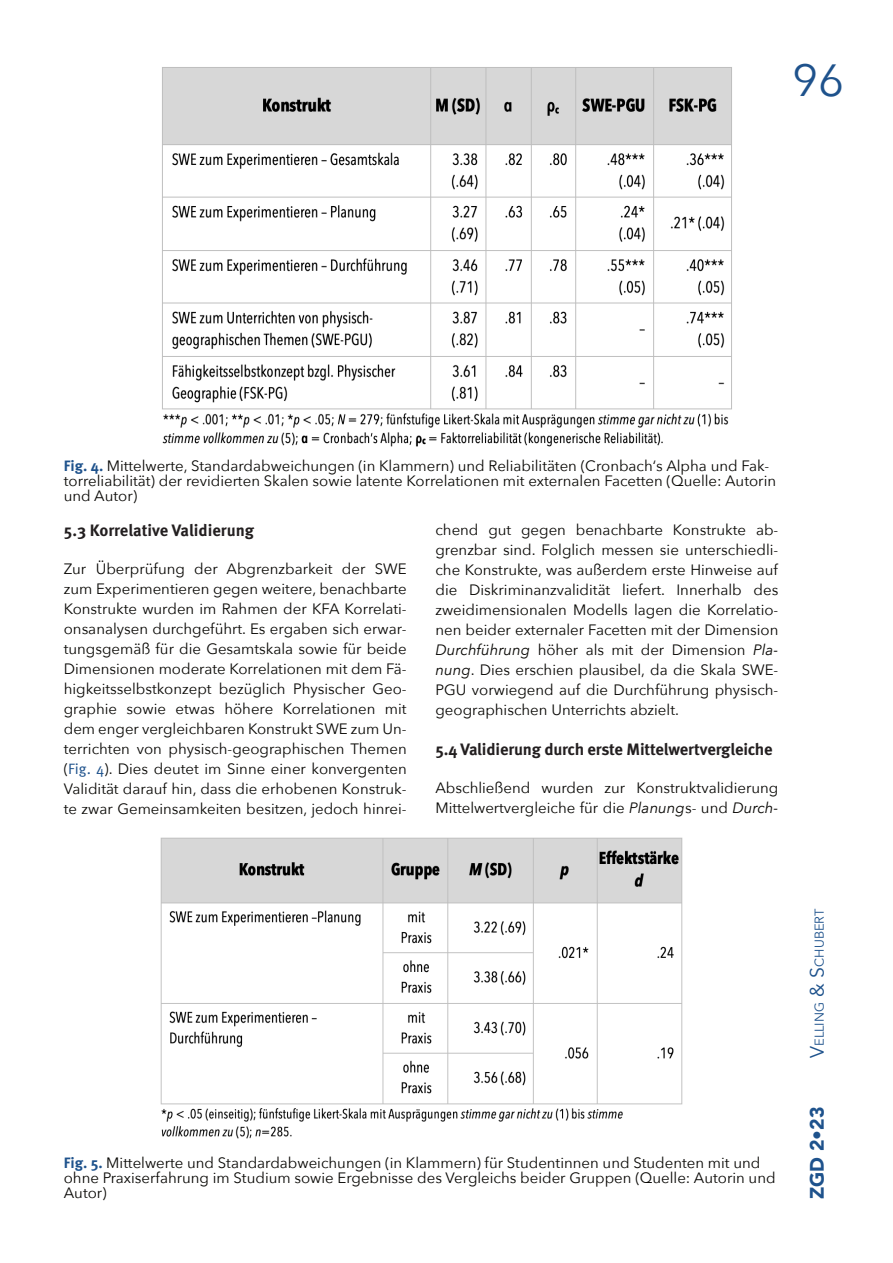
<style>
.page{position:relative;width:893px;height:1263px;background:#fff}
.page>*{position:absolute;margin:0;border:0;box-sizing:border-box;transform-origin:0 0}
.t1{font:45px "Avenir Next";color:#1e528c}
.t2{font:900 19.5px "Avenir";color:#1e528c}
.t3{font:700 16.5px "Meta Pro";letter-spacing:-.01em;color:#231f20}
.t4{font:15px/20px "Avenir Next";color:#080704}
.t5{font:12.9px "Avenir";color:#1e528c}
.s1{font-family:"Meta Pro";font-weight:700;color:#1e528c}
.s2{font-family:"Meta Pro";color:#1e528c}
.s3{font-style:italic}
.s4{font-size:19.5px}
</style>
<div class="page">
<img style="left:162px;top:67px;width:570px;height:380px">
<img style="left:160px;top:837px;width:523px;height:302px">
<h1 class="t1" style="left:792px;top:51px;width:54px">96</h1>
<p class="t4" style="left:64px;top:459px;width:714px;line-height:15px"><span class="s1">Fig. 4.</span> Mittelwerte, Standardabweichungen (in Klammern) und Reliabilitäten (Cronbach‘s Alpha und Fak&shy;torreliabilität) der revidierten Skalen sowie latente Korrelationen mit externalen Facetten (Quelle: Autorin und Autor)</p>
<p class="t3" style="left:64px;top:523px;width:192px">5.3 Korrelative Validierung</p>
<p class="t4" style="left:64px;top:559px;width:344px;text-align:justify">Zur Überprüfung der Abgrenzbarkeit der SWE zum Experimentieren gegen weitere, benachbarte Konstrukte wurden im Rahmen der KFA Korrelati&shy;onsanalysen durchgeführt. Es ergaben sich erwar&shy;tungsgemäß für die Gesamtskala sowie für beide Dimensionen moderate Korrelationen mit dem Fä&shy;higkeitsselbstkonzept bezüglich Physischer Geo&shy;graphie sowie etwas höhere Korrelationen mit dem enger vergleichbaren Konstrukt SWE zum Un&shy;terrichten von physisch-geographischen Themen (<span class="s2">Fig. 4</span>). Dies deutet im Sinne einer konvergenten Validität darauf hin, dass die erhobenen Konstruk&shy;te zwar Gemeinsamkeiten besitzen, jedoch hinrei-</p>
<p class="t4" style="left:435px;top:520px;width:344px;text-align:justify">chend gut gegen benachbarte Konstrukte ab&shy;grenzbar sind. Folglich messen sie unterschiedli&shy;che Konstrukte, was außerdem erste Hinweise auf die Diskriminanzvalidität liefert. Innerhalb des zweidimensionalen Modells lagen die Korrelatio&shy;nen beider externaler Facetten mit der Dimension <span class="s3">Durchführung</span> höher als mit der Dimension <span class="s3">Pla&shy;nung</span>. Dies erschien plausibel, da die Skala SWE-PGU vorwiegend auf die Durchführung physisch&shy;geographischen Unterrichts abzielt.</p>
<p class="t3" style="left:435px;top:742px;width:339px">5.4 Validierung durch erste Mittelwertvergleiche</p>
<p class="t4" style="left:435px;top:778px;width:344px">Abschließend wurden zur Konstruktvalidierung<br>Mittelwertvergleiche für die <span class="s3">Planung</span>s- und <span class="s3">Durch-</span></p>
<p class="t4" style="left:64px;top:1156px;width:713px;line-height:15px"><span class="s1">Fig. 5.</span> Mittelwerte und Standardabweichungen (in Klammern) für Studentinnen und Studenten mit und ohne Praxiserfahrung im Studium sowie Ergebnisse des Vergleichs beider Gruppen (Quelle: Autorin und<br>Autor)</p>
<p class="t5" style="left:811px;top:1058px;width:151px;rotate:-90deg"><span class="s4">V</span>ELLING <span class="s4">&amp; S</span>CHUBERT</p>
<h2 class="t2" style="left:804px;top:1199px;width:94px;rotate:-90deg">ZGD 2•23</h2>
</div>
